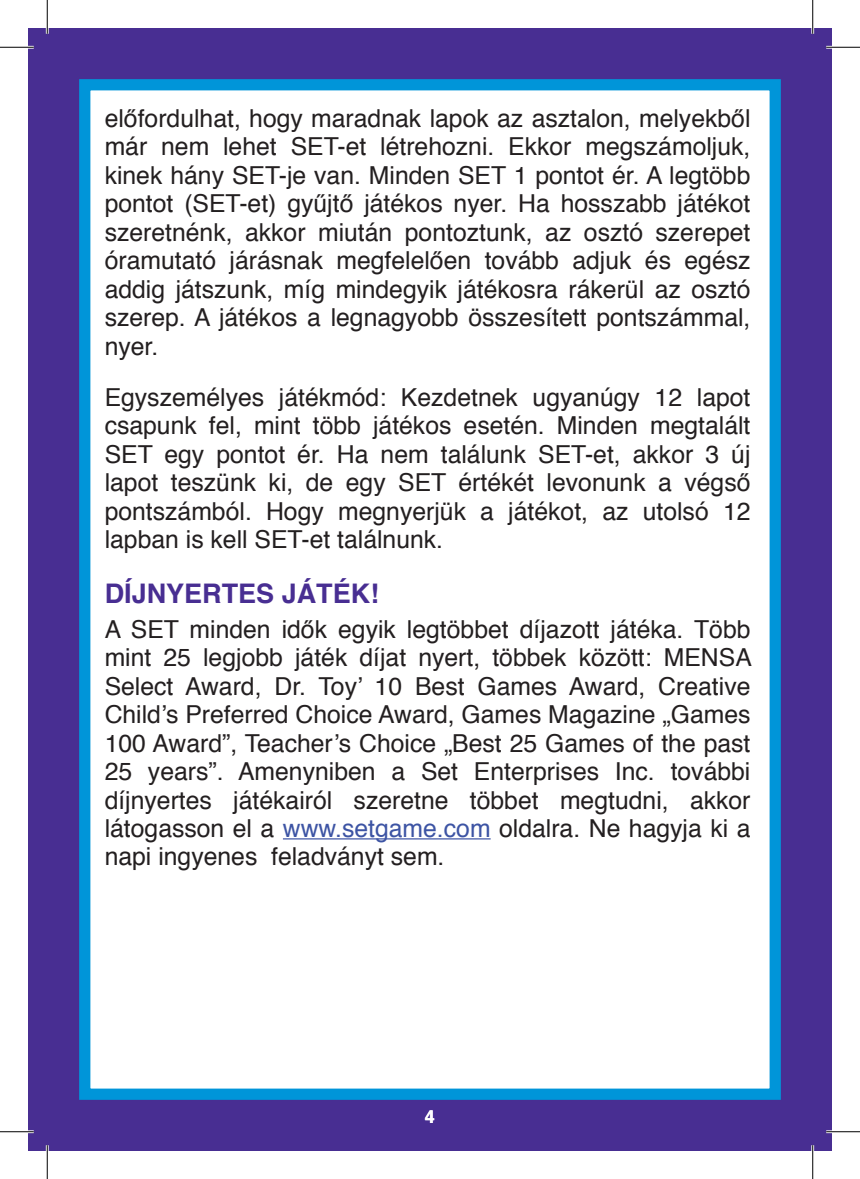
<style>
.page{position:relative;width:860px;height:1179px;background:#fff}
.page>*{position:absolute;margin:0;border:0;box-sizing:border-box;transform-origin:0 0}
.t1{font:700 27px "Helvetica";color:#482e92}
.t2{font:24.75px/28.3px "Helvetica";color:#231f20;text-align:justify}
.t3{font:700 18px "Helvetica";color:#fff}
.s1{color:#3d54a4}
</style>
<div class="page">
<div style="left:28px;top:28px;width:804px;height:1123px;background:#482e92"></div>
<div style="left:79px;top:79px;width:702px;height:1021px;background:#fff;border:11px solid #0095d9"></div>
<hr style="left:283px;top:838px;width:208px;height:1px;background:#3d54a4">
<hr style="left:0;top:46px;width:34px;height:3px;background:#fff">
<hr style="left:826px;top:46px;width:34px;height:3px;background:#fff">
<hr style="left:0;top:1130px;width:34px;height:3px;background:#fff">
<hr style="left:826px;top:1130px;width:34px;height:3px;background:#fff">
<hr style="left:46px;top:0;width:3px;height:34px;background:#fff">
<hr style="left:46px;top:1145px;width:3px;height:34px;background:#fff">
<hr style="left:811px;top:0;width:3px;height:34px;background:#fff">
<hr style="left:811px;top:1145px;width:3px;height:34px;background:#fff">
<hr style="left:0;top:47px;width:34px;height:1px;background:#000">
<hr style="left:826px;top:47px;width:34px;height:1px;background:#000">
<hr style="left:0;top:1131px;width:34px;height:1px;background:#000">
<hr style="left:826px;top:1131px;width:34px;height:1px;background:#000">
<hr style="left:47px;top:0;width:1px;height:34px;background:#000">
<hr style="left:47px;top:1145px;width:1px;height:34px;background:#000">
<hr style="left:812px;top:0;width:1px;height:34px;background:#000">
<hr style="left:812px;top:1145px;width:1px;height:34px;background:#000">
<p class="t2" style="left:105px;top:106px;width:647px">előfordulhat, hogy maradnak lapok az asztalon, melyekből már nem lehet SET-et létrehozni. Ekkor megszámoljuk, kinek hány SET-je van. Minden SET 1 pontot ér. A legtöbb pontot (SET-et) gyűjtő játékos nyer. Ha hosszabb játékot szeretnénk, akkor miután pontoztunk, az osztó szerepet óramutató járásnak megfelelően tovább adjuk és egész addig játszunk, míg mindegyik játékosra rákerül az osztó szerep. A játékos a legnagyobb összesített pontszámmal, nyer.</p>
<p class="t2" style="left:105px;top:384px;width:647px">Egyszemélyes játékmód: Kezdetnek ugyanúgy 12 lapot csapunk fel, mint több játékos esetén. Minden megtalált SET egy pontot ér. Ha nem találunk SET-et, akkor 3 új lapot teszünk ki, de egy SET értékét levonunk a végső pontszámból. Hogy megnyerjük a játékot, az utolsó 12 lapban is kell SET-et találnunk.</p>
<p class="t1" style="left:105px;top:575px;width:276px">DÍJNYERTES JÁTÉK!</p>
<p class="t2" style="left:105px;top:616px;width:649px">A SET minden idők egyik legtöbbet díjazott játéka. Több mint 25 legjobb játék díjat nyert, többek között: MENSA Select Award, Dr. Toy’ 10 Best Games Award, Creative Child’s Preferred Choice Award, Games Magazine „Games 100 Award”, Teacher’s Choice „Best 25 Games of the past 25 years”. Amenyniben a Set Enterprises Inc. további díjnyertes játékairól szeretne többet megtudni, akkor látogasson el a <span class="s1">www.setgame.com</span> oldalra. Ne hagyja ki a napi ingyenes feladványt sem.</p>
<p class="t3" style="left:425px;top:1104px;width:12px">4</p>
</div>
